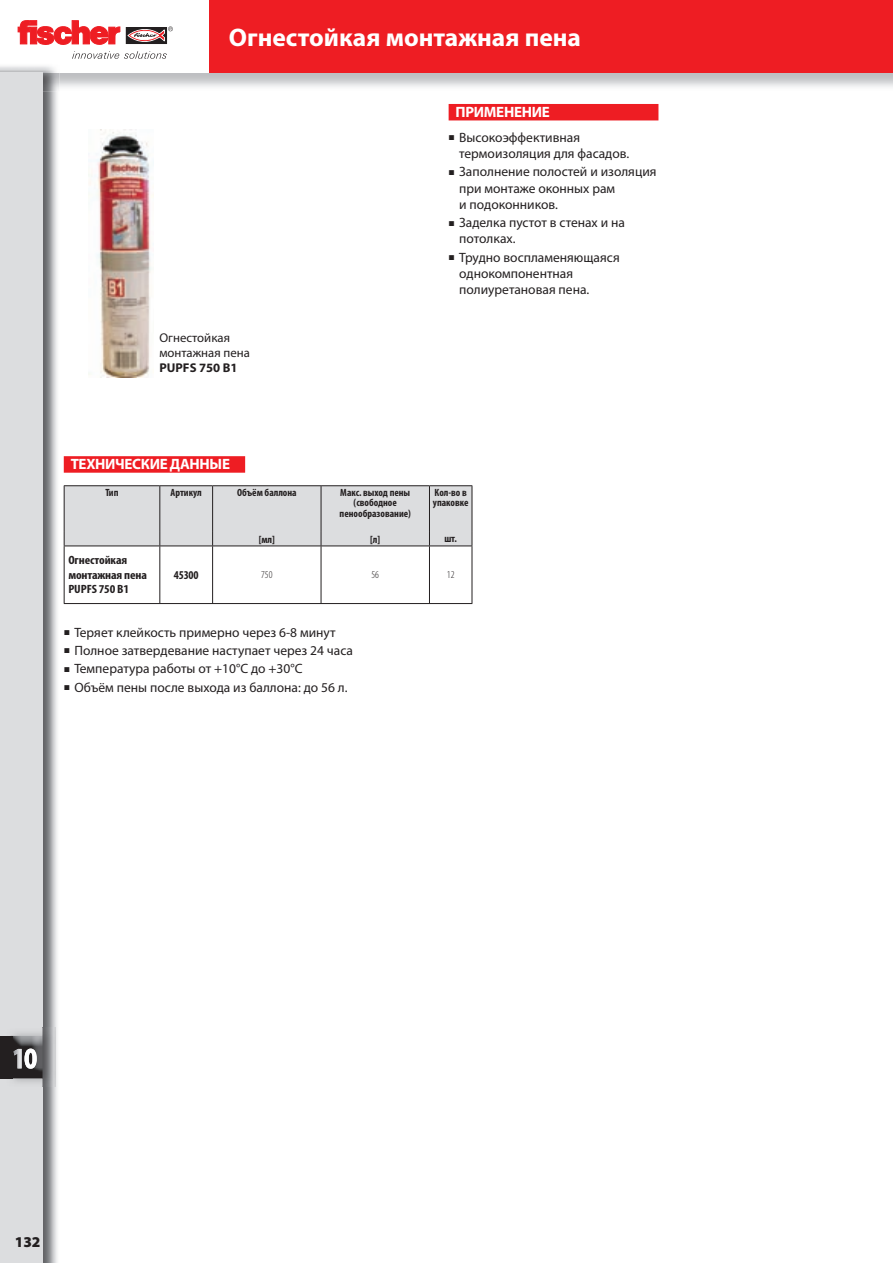
<style>
.page{position:relative;width:893px;height:1263px;background:#fff}
.page>*{position:absolute;margin:0;border:0;box-sizing:border-box;transform-origin:0 0}
.t1{font:700 25.5px "Myriad Pro";color:#fff}
.t2{font:700 15px "Myriad Pro";letter-spacing:-.02em;color:#fff}
.t3{font:900 15px "Myriad Pro";color:#231f20}
.t4{font:13.5px/16.2px "Myriad Pro";color:#231f20}
.t5{font:12.75px/15px "Myriad Pro";color:#231f20}
.t6{font:700 12.75px "Myriad Pro";color:#231f20}
.t7{font:700 condensed 12px/14.4px "Myriad Pro";letter-spacing:-.01em;color:#231f20;scale:1.1 1}
.t8{font:700 condensed 12px "Myriad Pro";letter-spacing:-.01em;color:#231f20}
.t9{font:700 condensed 10.5px/10.6px "Myriad Pro";color:#231f20;text-align:center}
.t10{font:300 condensed 10.5px "Myriad Pro";color:#231f20}
.s1{font-family:"Arial";font-size:10.5px}
</style>
<div class="page">
<img style="left:59px;top:72px;width:834px;height:15px">
<div style="left:0;top:0;width:893px;height:72px;background:#ee1d23"></div>
<div style="left:0;top:0;width:208px;height:72px;background:#fff"></div>
<svg style="left:128px;top:41px;width:37px;height:1px"></svg>
<div style="left:126px;top:27px;width:41px;height:17px;border:1px solid #231f20"></div>
<svg style="left:18px;top:20px;width:102px;height:25px"></svg>
<svg style="left:128px;top:26px;width:45px;height:15px"></svg>
<svg style="left:72px;top:51px;width:95px;height:8px"></svg>
<img style="left:0;top:66px;width:59px;height:1197px">
<div style="left:0;top:72px;width:43px;height:1191px;background:#dcdddf"></div>
<img style="left:6px;top:1027px;width:49px;height:60px">
<img style="left:13px;top:1036px;width:30px;height:42px">
<img style="left:24px;top:1048px;width:13px;height:21px">
<img style="left:14px;top:1049px;width:8px;height:19px">
<div style="left:0;top:1036px;width:13px;height:42px;background:#231f20"></div>
<hr style="left:64px;top:485px;width:96px;height:1px;background:#231f20">
<hr style="left:160px;top:485px;width:53px;height:1px;background:#231f20">
<hr style="left:213px;top:485px;width:108px;height:1px;background:#231f20">
<hr style="left:321px;top:485px;width:108px;height:1px;background:#231f20">
<hr style="left:429px;top:485px;width:43px;height:1px;background:#231f20">
<svg style="left:64px;top:486px;width:409px;height:119px"></svg>
<hr style="left:64px;top:545px;width:408px;height:1px;background:#231f20">
<hr style="left:64px;top:546px;width:1px;height:57px;background:#231f20">
<hr style="left:159px;top:546px;width:1px;height:57px;background:#231f20">
<hr style="left:212px;top:546px;width:1px;height:57px;background:#231f20">
<hr style="left:321px;top:546px;width:1px;height:57px;background:#231f20">
<hr style="left:429px;top:546px;width:1px;height:57px;background:#231f20">
<hr style="left:472px;top:546px;width:1px;height:57px;background:#231f20">
<div style="left:449px;top:104px;width:209px;height:16px;background:#ee1d23"></div>
<div style="left:64px;top:456px;width:181px;height:17px;background:#ee1d23"></div>
<img style="left:89px;top:130px;width:64px;height:247px">
<h1 class="t1" style="left:229px;top:27px;width:354px">Огнестойкая монтажная пена</h1>
<p class="t5" style="left:159px;top:331px;width:92px">Огнестойкая монтажная пена</p>
<p class="t6" style="left:159px;top:363px;width:80px">PUPFS 750 B1</p>
<p class="t2" style="left:71px;top:458px;width:161px">TЕХНИЧЕСКИЕ ДАННЫЕ</p>
<p class="t2" style="left:456px;top:106px;width:96px">ПРИМЕНЕНИЕ</p>
<p class="t4" style="left:459px;top:130px;width:172px;text-indent:-11px"><span class="s1">■</span> Высокоэффективная термоизоляция для фасадов.</p>
<p class="t4" style="left:459px;top:165px;width:199px;text-indent:-11px"><span class="s1">■</span> Заполнение полостей и изоляция при монтаже оконных рам<br>и подоконников.</p>
<p class="t4" style="left:459px;top:215px;width:167px;text-indent:-11px"><span class="s1">■</span> Заделка пустот в стенах и на потолках.</p>
<p class="t4" style="left:459px;top:250px;width:162px;text-indent:-11px"><span class="s1">■</span> Трудно воспламеняющаяся однокомпонентная полиуретановая пена.</p>
<p class="t9" style="left:106px;top:488px;width:14px">Тип</p>
<p class="t9" style="left:171px;top:488px;width:33px">Артикул</p>
<p class="t9" style="left:237px;top:488px;width:61px">Объём баллона</p>
<p class="t9" style="left:340px;top:488px;width:73px">Макс. выход пены (свободное пенообразование)</p>
<p class="t9" style="left:433px;top:488px;width:37px;text-align:left">Кол-во в упаковке</p>
<p class="t9" style="left:259px;top:535px;width:18px">[мл]</p>
<p class="t9" style="left:370px;top:535px;width:12px">[л]</p>
<p class="t9" style="left:444px;top:534px;width:14px">шт.</p>
<p class="t7" style="left:68px;top:554px;width:73px">Огнестойкая монтажная пена<br>PUPFS 750 В1</p>
<p class="t8" style="left:174px;top:571px;width:27px">45300</p>
<p class="t10" style="left:261px;top:571px;width:13px">750</p>
<p class="t10" style="left:371px;top:571px;width:9px">56</p>
<p class="t10" style="left:447px;top:571px;width:9px">12</p>
<p class="t4" style="left:64px;top:625px;width:273px"><span class="s1">■</span> Теряет клейкость примерно через 6-8 минут</p>
<p class="t4" style="left:64px;top:643px;width:291px"><span class="s1">■</span> Полное затвердевание наступает через 24 часа</p>
<p class="t4" style="left:64px;top:662px;width:240px"><span class="s1">■</span> Температура работы от +10°С до +30°С</p>
<p class="t4" style="left:64px;top:680px;width:285px"><span class="s1">■</span> Объём пены после выхода из баллона: до 56 л.</p>
<p class="t3" style="left:15px;top:1236px;width:27px">132</p>
</div>
